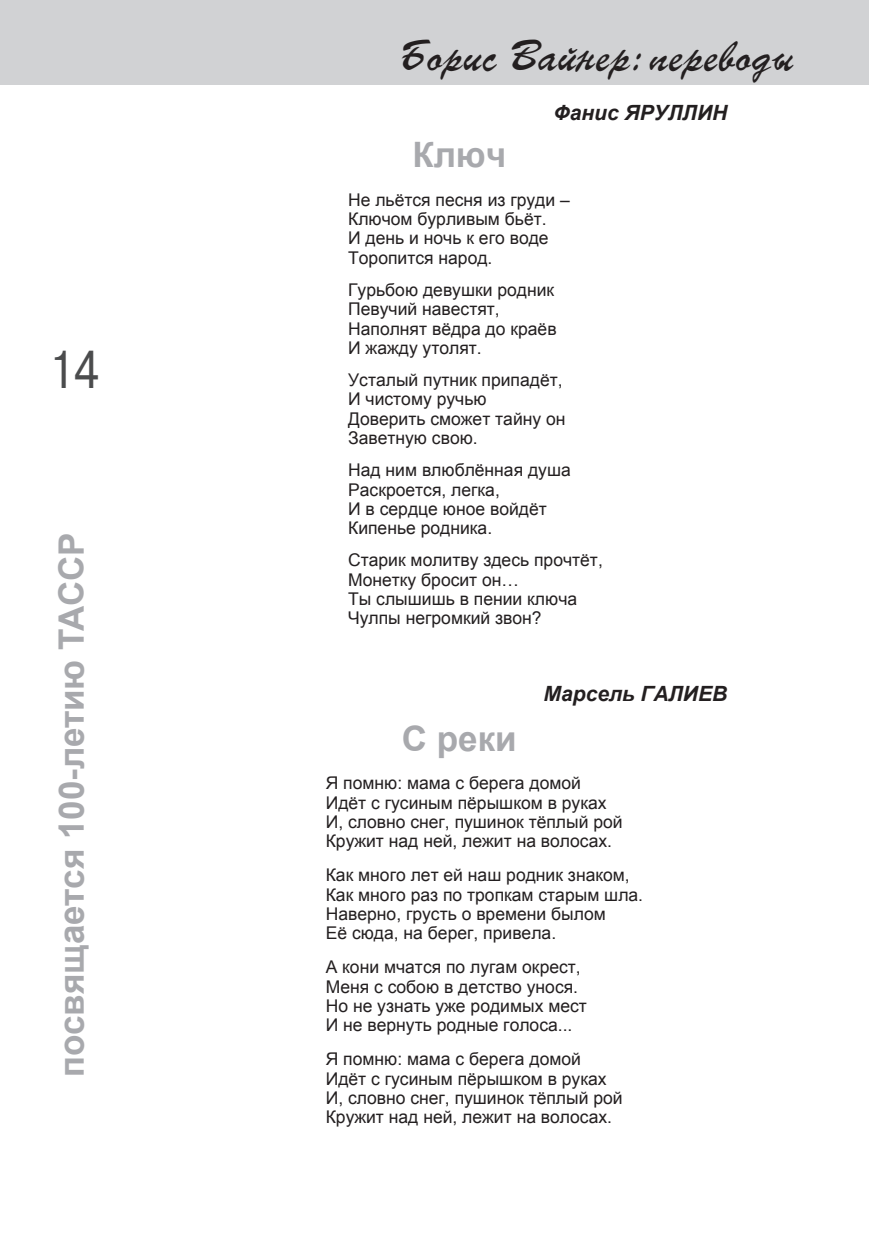
<style>
.page{position:relative;width:869px;height:1241px;background:#fff}
.page>*{position:absolute;margin:0;border:0;box-sizing:border-box;transform-origin:0 0}
.t1{font:49px "TT Arial";color:#4b4c4d;scale:.8 1}
.t2{font:42px "TT Parsec";color:#231f20}
.t3{font:700 35px "Arial";color:#a8a9ad}
.t4{font:italic 700 21px "Arial";color:#231f20}
.t5{font:17.5px/19.2px "Arial";color:#231f20}
</style>
<div class="page">
<div style="left:0;top:0;width:868px;height:84px;background:#d1d2d4"></div>
<h1 class="t1" style="left:50px;top:342px;width:64px">14</h1>
<h3 class="t3" style="left:52px;top:1076px;width:546px;rotate:-90deg">посвящается-100-летию-ТАССР</h3>
<h2 class="t2" style="left:397px;top:32px;width:398px">Борис Вайнер: переводы</h2>
<p class="t4" style="left:553px;top:100px;width:175px">Фанис ЯРУЛЛИН</p>
<h3 class="t3" style="left:412px;top:136px;width:95px">Ключ</h3>
<p class="t5" style="left:348px;top:190px;width:223px">Не льётся песня из груди –<br>Ключом бурливым бьёт.<br>И день и ночь к его воде<br>Торопится народ.</p>
<p class="t5" style="left:348px;top:280px;width:210px">Гурьбою девушки родник<br>Певучий навестят,<br>Наполнят вёдра до краёв<br>И жажду утолят.</p>
<p class="t5" style="left:348px;top:370px;width:219px">Усталый путник припадёт,<br>И чистому ручью<br>Доверить сможет тайну он<br>Заветную свою.</p>
<p class="t5" style="left:348px;top:460px;width:224px">Над ним влюблённая душа<br>Раскроется, легка,<br>И в сердце юное войдёт<br>Кипенье родника.</p>
<p class="t5" style="left:348px;top:550px;width:256px">Старик молитву здесь прочтёт,<br>Монетку бросит он…<br>Ты слышишь в пении ключа<br>Чулпы негромкий звон?</p>
<p class="t4" style="left:543px;top:682px;width:185px">Марсель ГАЛИЕВ</p>
<h3 class="t3" style="left:401px;top:719px;width:116px">С реки</h3>
<p class="t5" style="left:325px;top:773px;width:298px">Я помню: мама с берега домой<br>Идёт с гусиным пёрышком в руках<br>И, словно снег, пушинок тёплый рой<br>Кружит над ней, лежит на волосах.</p>
<p class="t5" style="left:325px;top:865px;width:319px">Как много лет ей наш родник знаком,<br>Как много раз по тропкам старым шла.<br>Наверно, грусть о времени былом<br>Её сюда, на берег, привела.</p>
<p class="t5" style="left:325px;top:957px;width:262px">А кони мчатся по лугам окрест,<br>Меня с собою в детство унося.<br>Но не узнать уже родимых мест<br>И не вернуть родные голоса...</p>
<p class="t5" style="left:325px;top:1049px;width:298px">Я помню: мама с берега домой<br>Идёт с гусиным пёрышком в руках<br>И, словно снег, пушинок тёплый рой<br>Кружит над ней, лежит на волосах.</p>
</div>
